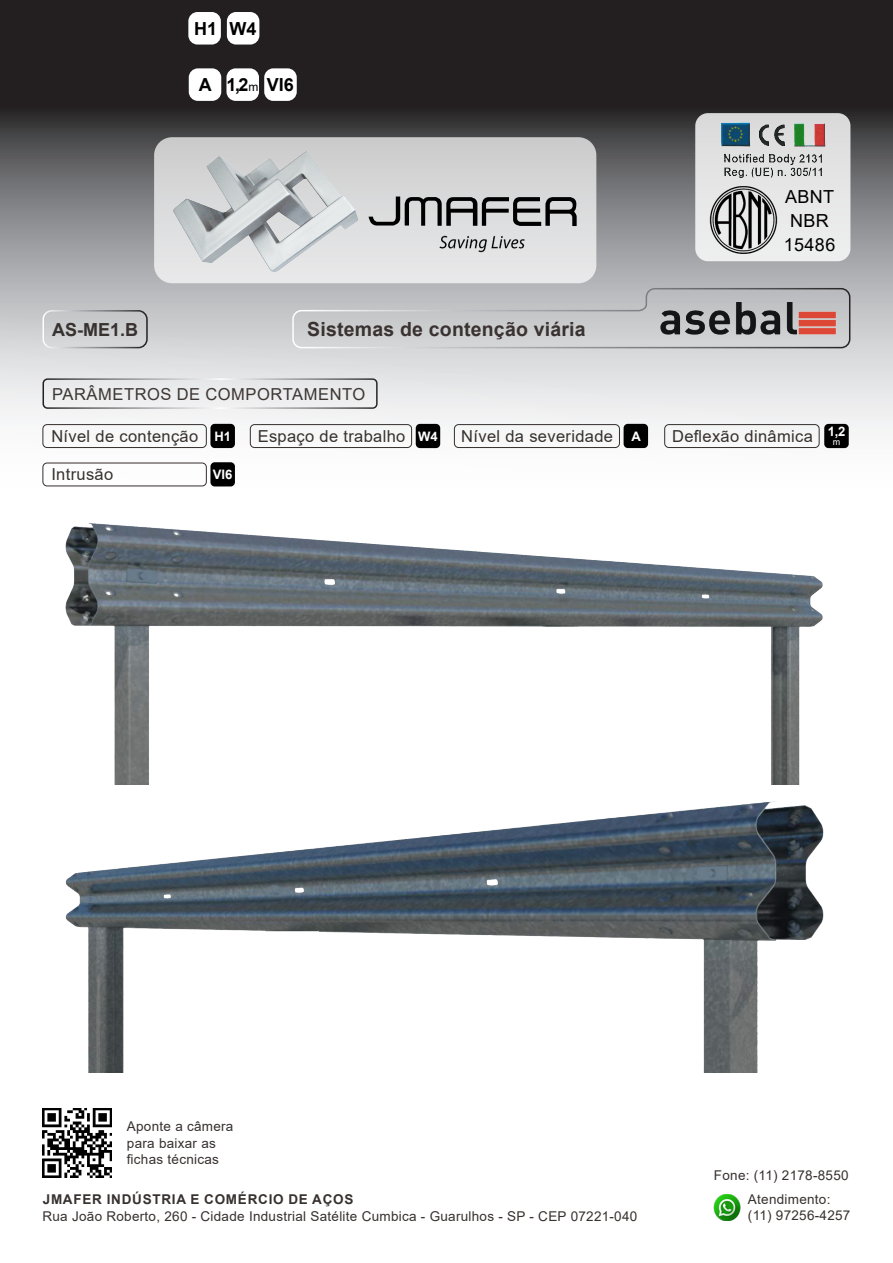
<style>
.page{position:relative;width:893px;height:1263px;background:#fff}
.page>*{position:absolute;margin:0;border:0;box-sizing:border-box;transform-origin:0 0}
.t1{font:700 19.5px "Arial";letter-spacing:.01em;color:#393230}
.t2{font:18px "Arial";letter-spacing:.02em;color:#000}
.t3{font:700 18px "Arial";color:#000}
.t4{font:700 18px "Arial";color:#37312f}
.t5{font:16.5px "Arial";letter-spacing:.02em;color:#37312f}
.t6{font:16.5px "Arial";letter-spacing:.035em;color:#3e3734}
.t7{font:13.5px/16.5px "Arial";letter-spacing:.02em;color:#37312f}
.t8{font:700 13.5px "Arial";letter-spacing:.055em;color:#37312f}
.t9{font:700 13.05px "Arial";color:#fff}
.t10{font:12px "Arial";color:#000}
.t11{font:9px "Arial";color:#fff}
</style>
<div class="page">
<svg style="left:0;top:0;width:893px;height:487px"></svg>
<div style="left:154px;top:137px;width:442px;height:146px;background:linear-gradient(to bottom,#cbcbcc,#e9eaeb);border-radius:18px"></div>
<img style="left:169px;top:143px;width:196px;height:137px">
<img style="left:65px;top:801px;width:759px;height:271px">
<img style="left:65px;top:523px;width:758px;height:262px">
<div style="left:454px;top:424px;width:166px;height:24px;border:1px solid #352f2d;border-radius:4px"></div>
<div style="left:624px;top:424px;width:24px;height:24px;background:#000;border-radius:4px"></div>
<div style="left:664px;top:424px;width:155px;height:24px;border:1px solid #352f2d;border-radius:4px"></div>
<div style="left:824px;top:424px;width:25px;height:24px;background:#000;border-radius:4px"></div>
<div style="left:210px;top:424px;width:25px;height:24px;background:#000;border-radius:4px"></div>
<div style="left:43px;top:424px;width:164px;height:24px;border:1px solid #352f2d;border-radius:4px"></div>
<div style="left:210px;top:462px;width:25px;height:24px;background:#000;border-radius:4px"></div>
<div style="left:43px;top:463px;width:164px;height:23px;border:1px solid #352f2d;border-radius:4px"></div>
<div style="left:43px;top:378px;width:335px;height:31px;border:2px solid #fff;border-radius:4px"></div>
<div style="left:250px;top:424px;width:162px;height:24px;border:1px solid #352f2d;border-radius:4px"></div>
<div style="left:416px;top:424px;width:24px;height:24px;background:#000;border-radius:4px"></div>
<div style="left:695px;top:113px;width:155px;height:148px;background:linear-gradient(to bottom,#dadada,#eff0f0);border-radius:13px"></div>
<img style="left:710px;top:186px;width:67px;height:68px">
<img style="left:719px;top:121px;width:108px;height:58px">
<img style="left:43px;top:1108px;width:69px;height:69px">
<svg style="left:292px;top:287px;width:559px;height:62px;background:#c3c4c6"></svg>
<img style="left:650px;top:300px;width:196px;height:36px">
<img style="left:714px;top:1194px;width:26px;height:27px">
<div style="left:227px;top:12px;width:32px;height:33px;background:#fff;border-radius:9px"></div>
<div style="left:189px;top:68px;width:32px;height:33px;background:#fff;border-radius:9px"></div>
<div style="left:264px;top:68px;width:33px;height:33px;background:#fff;border-radius:9px"></div>
<div style="left:188px;top:12px;width:33px;height:33px;background:#fff;border-radius:9px"></div>
<div style="left:226px;top:68px;width:33px;height:33px;background:#fff;border-radius:9px"></div>
<div style="left:43px;top:310px;width:105px;height:38px;border:2px solid #fff;border-radius:9px"></div>
<img style="left:365px;top:229px;width:213px;height:25px">
<svg style="left:369px;top:197px;width:208px;height:29px;background:#8d8d8e"></svg>
<p class="t3" style="left:194px;top:16px;width:25px">H1</p>
<p class="t3" style="left:230px;top:16px;width:28px">W4</p>
<p class="t3" style="left:226px;top:72px;width:24px">1,2</p>
<p class="t10" style="left:249px;top:78px;width:11px">m</p>
<p class="t3" style="left:199px;top:72px;width:14px">A</p>
<p class="t3" style="left:267px;top:72px;width:29px">VI6</p>
<p class="t4" style="left:52px;top:317px;width:88px">AS-ME1.B</p>
<p class="t1" style="left:307px;top:315px;width:280px">Sistemas de contenção viária</p>
<p class="t6" style="left:52px;top:382px;width:315px">PARÂMETROS DE COMPORTAMENTO</p>
<p class="t2" style="left:785px;top:184px;width:51px">ABNT</p>
<p class="t2" style="left:790px;top:208px;width:40px">NBR</p>
<p class="t2" style="left:784px;top:232px;width:53px">15486</p>
<p class="t5" style="left:51px;top:425px;width:148px">Nível de contenção</p>
<p class="t9" style="left:214px;top:427px;width:18px">H1</p>
<p class="t5" style="left:51px;top:463px;width:63px">Intrusão</p>
<p class="t9" style="left:213px;top:465px;width:21px">VI6</p>
<p class="t5" style="left:258px;top:425px;width:149px">Espaço de trabalho</p>
<p class="t9" style="left:418px;top:427px;width:21px">W4</p>
<p class="t5" style="left:461px;top:425px;width:153px">Nível da severidade</p>
<p class="t9" style="left:631px;top:427px;width:11px">A</p>
<p class="t5" style="left:672px;top:425px;width:142px">Deflexão dinâmica</p>
<p class="t9" style="left:828px;top:422px;width:19px">1,2</p>
<p class="t11" style="left:833px;top:436px;width:9px">m</p>
<p class="t7" style="left:127px;top:1118px;width:108px">Aponte a câmera para baixar as fichas técnicas</p>
<p class="t8" style="left:43px;top:1190px;width:312px">JMAFER INDÚSTRIA E COMÉRCIO DE AÇOS</p>
<p class="t7" style="left:43px;top:1208px;width:596px">Rua João Roberto, 260 - Cidade Industrial Satélite Cumbica - Guarulhos - SP - CEP 07221-040</p>
<p class="t7" style="left:714px;top:1167px;width:136px">Fone: (11) 2178-8550</p>
<p class="t7" style="left:748px;top:1191px;width:84px">Atendimento:</p>
<p class="t7" style="left:748px;top:1207px;width:104px">(11) 97256-4257</p>
</div>
